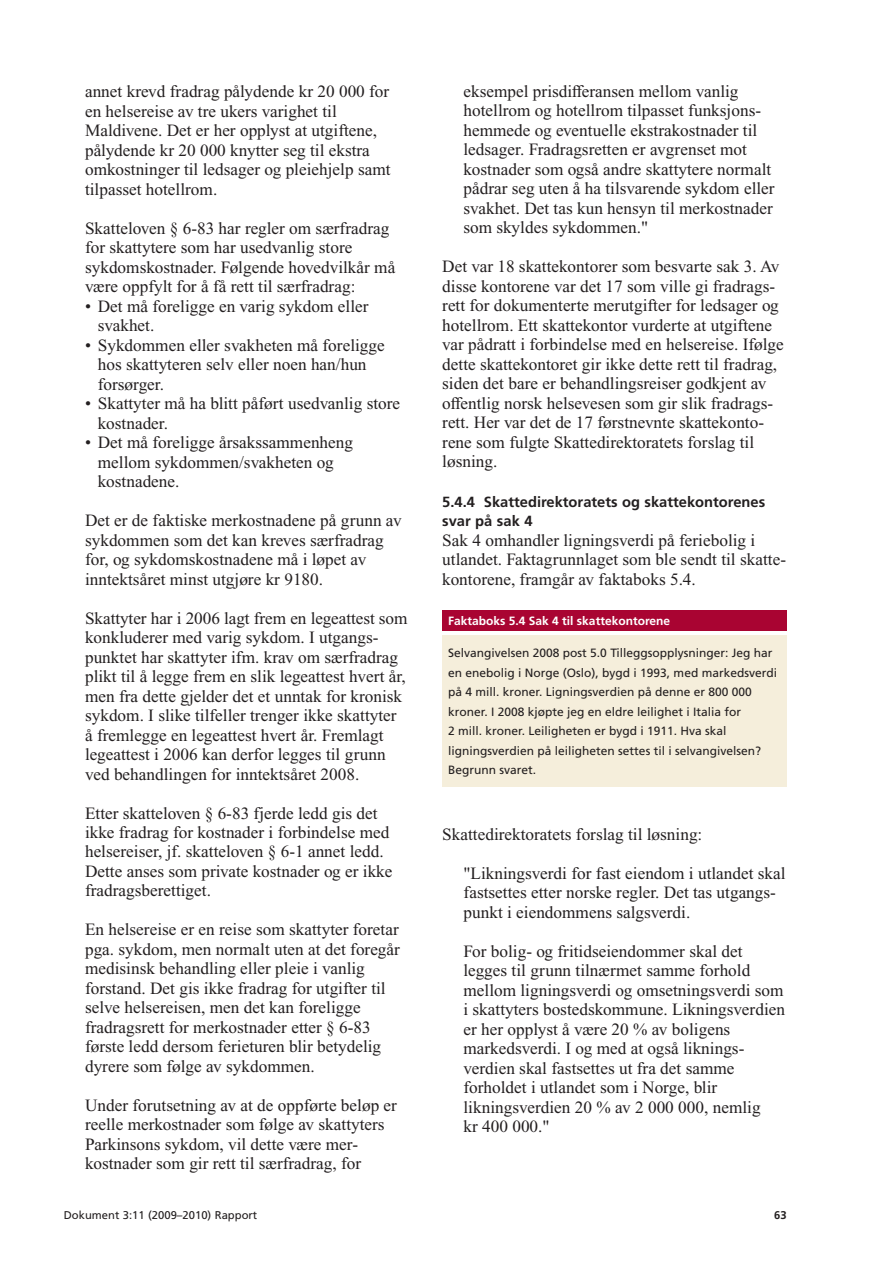
<style>
.page{position:relative;width:893px;height:1263px;background:#fff}
.page>*{position:absolute;margin:0;border:0;box-sizing:border-box;transform-origin:0 0}
.t1{font:17.25px/19.5px "Times New Roman PS Std";color:#231f20}
.t2{font:700 14.7px/19.5px "Frutiger LT Std";color:#231f20}
.t3{font:12px/19.5px "Frutiger LT Std";color:#231f20}
.t4{font:700 12px "Frutiger LT Std";color:#fff}
.t5{font:11.25px "Frutiger LT Std";color:#231f20}
.t6{font:700 11.25px "Frutiger LT Std";color:#231f20}
</style>
<div class="page">
<div style="left:442px;top:610px;width:345px;height:21px;background:#a90432"></div>
<div style="left:442px;top:636px;width:345px;height:151px;background:#f5eedb"></div>
<p class="t1" style="left:85px;top:83px;width:307px">annet krevd fradrag pålydende kr 20 000 for en helsereise av tre ukers varighet til Maldivene. Det er her opplyst at utgiftene, pålydende kr 20 000 knytter seg til ekstra omkostninger til ledsager og pleiehjelp samt tilpasset hotellrom.</p>
<p class="t1" style="left:85px;top:220px;width:312px">Skatteloven § 6-83 har regler om særfradrag for skattytere som har usedvanlig store sykdomskostnader. Følgende hovedvilkår må være oppfylt for å få rett til særfradrag:</p>
<p class="t1" style="left:98px;top:298px;width:272px;text-indent:-13px">• Det må foreligge en varig sykdom eller svakhet.</p>
<p class="t1" style="left:98px;top:337px;width:289px;text-indent:-13px">• Sykdommen eller svakheten må foreligge hos skattyteren selv eller noen han/hun forsørger.</p>
<p class="t1" style="left:98px;top:395px;width:304px;text-indent:-13px">• Skattyter må ha blitt påført usedvanlig store kostnader.</p>
<p class="t1" style="left:98px;top:434px;width:257px;text-indent:-13px">• Det må foreligge årsakssammenheng mellom sykdommen/svakheten og kostnadene.</p>
<p class="t1" style="left:85px;top:512px;width:318px">Det er de faktiske merkostnadene på grunn av sykdommen som det kan kreves særfradrag for, og sykdomskostnadene må i løpet av inntektsåret minst utgjøre kr 9180.</p>
<p class="t1" style="left:85px;top:610px;width:324px">Skattyter har i 2006 lagt frem en legeattest som konkluderer med varig sykdom. I utgangs&shy;punktet har skattyter ifm. krav om særfradrag plikt til å legge frem en slik legeattest hvert år, men fra dette gjelder det et unntak for kronisk sykdom. I slike tilfeller trenger ikke skattyter å fremlegge en legeattest hvert år. Fremlagt legeattest i 2006 kan derfor legges til grunn ved behandlingen for inntektsåret 2008.</p>
<p class="t1" style="left:85px;top:805px;width:309px">Etter skatteloven § 6-83 fjerde ledd gis det ikke fradrag for kostnader i forbindelse med helsereiser, jf. skatteloven § 6-1 annet ledd.<br>Dette anses som private kostnader og er ikke fradragsberettiget.</p>
<p class="t1" style="left:85px;top:921px;width:316px">En helsereise er en reise som skattyter foretar pga. sykdom, men normalt uten at det foregår medisinsk behandling eller pleie i vanlig forstand. Det gis ikke fradrag for utgifter til selve helsereisen, men det kan foreligge fradragsrett for merkostnader etter § 6-83 første ledd dersom ferieturen blir betydelig dyrere som følge av sykdommen.</p>
<p class="t1" style="left:85px;top:1097px;width:313px">Under forutsetning av at de oppførte beløp er reelle merkostnader som følge av skattyters Parkinsons sykdom, vil dette være mer - kostnader som gir rett til særfradrag, for</p>
<p class="t1" style="left:463px;top:83px;width:313px">eksempel prisdifferansen mellom vanlig hotellrom og hotellrom tilpasset funksjons&shy;hemmede og eventuelle ekstrakostnader til ledsager. Fradragsretten er avgrenset mot kostnader som også andre skattytere normalt pådrar seg uten å ha tilsvarende sykdom eller svakhet. Det tas kun hensyn til merkostnader som skyldes sykdommen."</p>
<p class="t1" style="left:442px;top:258px;width:343px">Det var 18 skattekontorer som besvarte sak 3. Av disse kontorene var det 17 som ville gi fradrags&shy;rett for dokumenterte merutgifter for ledsager og hotellrom. Ett skattekontor vurderte at utgiftene var pådratt i forbindelse med en helsereise. Ifølge dette skattekontoret gir ikke dette rett til fradrag, siden det bare er behandlingsreiser godkjent av offentlig norsk helsevesen som gir slik fradrags&shy;rett. Her var det de 17 førstnevnte skattekonto&shy;rene som fulgte Skattedirektoratets forslag til løsning.</p>
<p class="t2" style="left:442px;top:493px;width:324px">5.4.4 Skattedirektoratets og skattekontorenes svar på sak 4</p>
<p class="t1" style="left:442px;top:532px;width:345px">Sak 4 omhandler ligningsverdi på feriebolig i utlandet. Faktagrunnlaget som ble sendt til skatte&shy;kontorene, framgår av faktaboks 5.4.</p>
<p class="t4" style="left:448px;top:616px;width:223px">Faktaboks 5.4 Sak 4 til skattekontorene</p>
<p class="t3" style="left:448px;top:644px;width:330px">Selvangivelsen 2008 post 5.0 Tilleggsopplysninger: Jeg har en enebolig i Norge (Oslo), bygd i 1993, med markedsverdi på 4 mill. kroner. Ligningsverdien på denne er 800 000 kroner. I 2008 kjøpte jeg en eldre leilighet i Italia for<br>2 mill. kroner. Leiligheten er bygd i 1911. Hva skal ligningsverdien på leiligheten settes til i selvangivelsen?<br>Begrunn svaret.</p>
<p class="t1" style="left:442px;top:826px;width:262px">Skattedirektoratets forslag til løsning:</p>
<p class="t1" style="left:463px;top:865px;width:324px">"Likningsverdi for fast eiendom i utlandet skal fastsettes etter norske regler. Det tas utgangs&shy;punkt i eiendommens salgsverdi.</p>
<p class="t1" style="left:463px;top:943px;width:323px">For bolig- og fritidseiendommer skal det legges til grunn tilnærmet samme forhold mellom ligningsverdi og omsetningsverdi som i skattyters bostedskommune. Likningsverdien er her opplyst å være 20 % av boligens markedsverdi. I og med at også liknings&shy;verdien skal fastsettes ut fra det samme forholdet i utlandet som i Norge, blir likningsverdien 20 % av 2 000 000, nemlig<br>kr 400 000."</p>
<p class="t5" style="left:64px;top:1211px;width:195px">Dokument 3:11 (2009–2010) Rapport</p>
<p class="t6" style="left:774px;top:1211px;width:14px">63</p>
</div>
